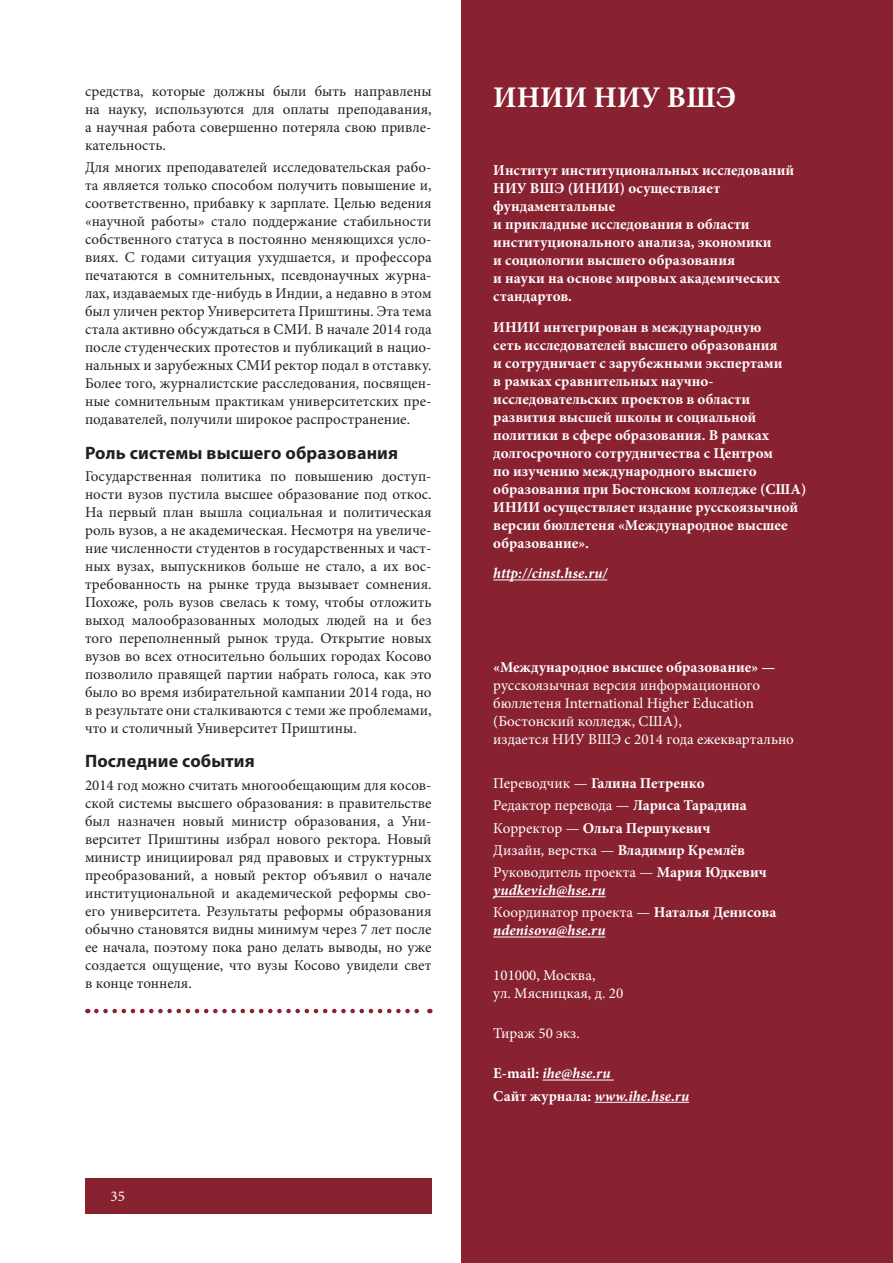
<style>
.page{position:relative;width:893px;height:1263px;background:#fff}
.page>*{position:absolute;margin:0;border:0;box-sizing:border-box;transform-origin:0 0}
.t1{font:700 30px "Minion Pro";color:#fff}
.t2{font:700 18px "Myriad Pro";letter-spacing:.01em;color:#231f20}
.t3{font:15px/18px "Minion Pro";color:#231f20;text-align:justify}
.t4{font:700 15px/18px "Minion Pro";color:#fff}
.t5{font:15px/22.2px "Minion Pro";color:#fff}
.t6{font:italic 700 15px/22.2px "Minion Pro";letter-spacing:.005em;color:#fff}
.s1{font-weight:700}
.s2{font-weight:700;font-style:italic}
.s3{font-style:normal}
</style>
<div class="page">
<div style="left:85px;top:1178px;width:347px;height:35px;background:#882231"></div>
<div style="left:461px;top:0;width:432px;height:1263px;background:#882231"></div>
<hr style="left:493px;top:579px;width:114px;height:1px;background:#fff">
<hr style="left:493px;top:896px;width:113px;height:1px;background:#fff">
<hr style="left:493px;top:937px;width:112px;height:1px;background:#fff">
<hr style="left:542px;top:1080px;width:72px;height:1px;background:#fff">
<hr style="left:594px;top:1102px;width:95px;height:1px;background:#fff">
<svg style="left:96px;top:1009px;width:334px;height:4px"></svg>
<p class="t3" style="left:85px;top:82px;width:348px">средства, которые должны были быть направлены на науку, используются для оплаты преподавания, а научная работа совершенно потеряла свою привле&shy;кательность.</p>
<p class="t3" style="left:85px;top:158px;width:348px">Для многих преподавателей исследовательская рабо&shy;та является только способом получить повышение и, соответственно, прибавку к зарплате. Целью ведения «научной работы» стало поддержание стабильности собственного статуса в постоянно меняющихся усло&shy;виях. С годами ситуация ухудшается, и профессора печатаются в сомнительных, псевдонаучных журна&shy;лах, издаваемых где-нибудь в Индии, а недавно в этом был уличен ректор Университета Приштины. Эта тема стала активно обсуждаться в СМИ. В начале 2014 года после студенческих протестов и публикаций в нацио&shy;нальных и зарубежных СМИ ректор подал в отставку.<br>Более того, журналистские расследования, посвящен&shy;ные сомнительным практикам университетских пре&shy;подавателей, получили широкое распространение.</p>
<p class="t2" style="left:85px;top:441px;width:315px">Роль системы высшего образования</p>
<p class="t3" style="left:85px;top:467px;width:348px">Государственная политика по повышению доступ&shy;ности вузов пустила высшее образование под откос.<br>На первый план вышла социальная и политическая роль вузов, а не академическая. Несмотря на увеличе&shy;ние численности студентов в государственных и част&shy;ных вузах, выпускников больше не стало, а их вос&shy;требованность на рынке труда вызывает сомнения.<br>Похоже, роль вузов свелась к тому, чтобы отложить выход малообразованных молодых людей на и без того переполненный рынок труда. Открытие новых вузов во всех относительно больших городах Косово позволило правящей партии набрать голоса, как это было во время избирательной кампании 2014 года, но в результате они сталкиваются с теми же проблемами, что и столичный Университет Приштины.</p>
<p class="t2" style="left:85px;top:749px;width:171px">Последние события</p>
<p class="t3" style="left:85px;top:776px;width:348px">2014 год можно считать многообещающим для косов&shy;ской системы высшего образования: в правительстве был назначен новый министр образования, а Уни&shy;верситет Приштины избрал нового ректора. Новый министр инициировал ряд правовых и структурных преобразований, а новый ректор объявил о начале институциональной и академической реформы сво&shy;его университета. Результаты реформы образования обычно становятся видны минимум через 7 лет после ее начала, поэтому пока рано делать выводы, но уже создается ощущение, что вузы Косово увидели свет в конце тоннеля.</p>
<p class="t5" style="left:111px;top:1185px;width:16px">35</p>
<h1 class="t1" style="left:493px;top:76px;width:244px">ИНИИ НИУ ВШЭ</h1>
<p class="t4" style="left:493px;top:161px;width:303px">Институт институциональных исследований<br>НИУ ВШЭ (ИНИИ) осуществляет фундаментальные<br>и прикладные исследования в области институционального анализа, экономики<br>и социологии высшего образования<br>и науки на основе мировых академических стандартов.</p>
<p class="t4" style="left:493px;top:318px;width:315px">ИНИИ интегрирован в международную<br>сеть исследователей высшего образования<br>и сотрудничает с зарубежными экспертами<br>в рамках сравнительных научно&shy;исследовательских проектов в области развития высшей школы и социальной политики в сфере образования. В рамках долгосрочного сотрудничества с Центром<br>по изучению международного высшего образования при Бостонском колледже (США)<br>ИНИИ осуществляет издание русскоязычной версии бюллетеня «Международное высшее образование».</p>
<p class="t6" style="left:493px;top:562px;width:116px">http://cinst.hse.ru/</p>
<p class="t4" style="left:493px;top:658px;width:283px">«Международное высшее образование» —</p>
<p class="t5" style="left:493px;top:676px;width:302px;line-height:18px">русскоязычная версия информационного бюллетеня International Higher Education (Бостонский колледж, США),<br>издается НИУ ВШЭ с 2014 года ежеквартально</p>
<p class="t5" style="left:493px;top:772px;width:275px">Переводчик — <span class="s1">Галина Петренко<br></span>Редактор перевода — <span class="s1">Лариса Тарадина </span>Корректор — <span class="s1">Ольга Першукевич<br></span>Дизайн, верстка — <span class="s1">Владимир Кремлёв </span>Руководитель проекта — <span class="s1">Мария Юдкевич</span></p>
<p class="t5" style="left:493px;top:879px;width:285px"><span class="s2">yudkevich@hse.ru<br></span>Координатор проекта — <span class="s1">Наталья Денисова</span></p>
<p class="t6" style="left:493px;top:919px;width:114px">ndenisova@hse.ru</p>
<p class="t5" style="left:493px;top:966px;width:132px;line-height:18px">101000, Москва,<br>ул. Мясницкая, д. 20</p>
<p class="t5" style="left:493px;top:1022px;width:88px">Тираж 50 экз.</p>
<p class="t6" style="left:493px;top:1062px;width:197px"><span class="s3">E-mail:</span> ihe@hse.ru<br><span class="s3">Сайт журнала:</span> www.ihe.hse.ru</p>
</div>
